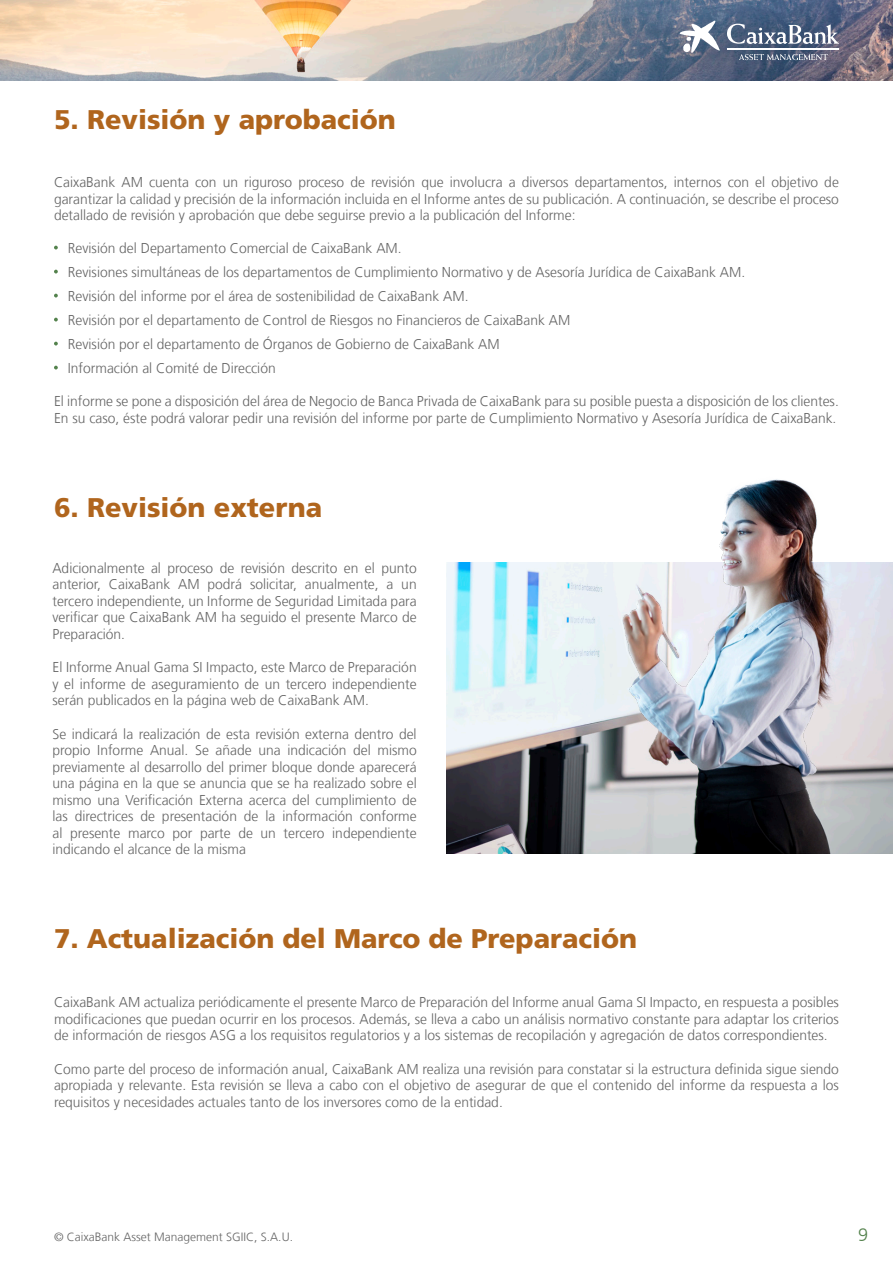
<style>
.page{position:relative;width:893px;height:1263px;background:#fff}
.page>*{position:absolute;margin:0;border:0;box-sizing:border-box;transform-origin:0 0}
.t1{font:900 27px "La Caixa Frutiger";color:#b0651d}
.t2{font:300 18px "La Caixa Frutiger";color:#54824d}
.t3{font:300 14.25px/16.5px "La Caixa Frutiger";color:#646464;text-align:justify}
.t4{font:300 12px "La Caixa Frutiger";color:#646464}
</style>
<div class="page">
<svg style="left:54px;top:246px;width:4px;height:3px"></svg>
<svg style="left:54px;top:270px;width:4px;height:3px"></svg>
<svg style="left:54px;top:294px;width:4px;height:3px"></svg>
<svg style="left:54px;top:318px;width:4px;height:3px"></svg>
<svg style="left:54px;top:342px;width:4px;height:3px"></svg>
<svg style="left:54px;top:366px;width:4px;height:3px"></svg>
<img style="left:0;top:0;width:893px;height:81px">
<svg style="left:739px;top:54px;width:89px;height:6px"></svg>
<svg style="left:680px;top:21px;width:40px;height:32px"></svg>
<hr style="left:727px;top:48px;width:112px;height:1px;background:#fff">
<svg style="left:727px;top:24px;width:112px;height:20px"></svg>
<hr style="left:727px;top:49px;width:112px;height:1px;background:#fff">
<img style="left:446px;top:562px;width:447px;height:291px">
<img style="left:601px;top:479px;width:257px;height:331px">
<h1 class="t1" style="left:54px;top:104px;width:343px">5. Revisión y aprobación</h1>
<p class="t3" style="left:54px;top:174px;width:786px">CaixaBank AM cuenta con un riguroso proceso de revisión que involucra a diversos departamentos, internos con el objetivo de garantizar la calidad y precisión de la información incluida en el Informe antes de su publicación. A continuación, se describe el proceso detallado de revisión y aprobación que debe seguirse previo a la publicación del Informe:</p>
<p class="t3" style="left:68px;top:236px;width:679px;line-height:24px;text-align:left">Revisión del Departamento Comercial de CaixaBank AM.<br>Revisiones simultáneas de los departamentos de Cumplimiento Normativo y de Asesoría Jurídica de CaixaBank AM.<br>Revisión del informe por el área de sostenibilidad de CaixaBank AM.<br>Revisión por el departamento de Control de Riesgos no Financieros de CaixaBank AM<br>Revisión por el departamento de Órganos de Gobierno de CaixaBank AM<br>Información al Comité de Dirección</p>
<p class="t3" style="left:54px;top:393px;width:786px">El informe se pone a disposición del área de Negocio de Banca Privada de CaixaBank para su posible puesta a disposición de los clientes.<br>En su caso, éste podrá valorar pedir una revisión del informe por parte de Cumplimiento Normativo y Asesoría Jurídica de CaixaBank.</p>
<h1 class="t1" style="left:54px;top:491px;width:270px">6. Revisión externa</h1>
<p class="t3" style="left:52px;top:560px;width:366px">Adicionalmente al proceso de revisión descrito en el punto anterior, CaixaBank AM podrá solicitar, anualmente, a un tercero independiente, un Informe de Seguridad Limitada para verificar que CaixaBank AM ha seguido el presente Marco de Preparación.</p>
<p class="t3" style="left:52px;top:659px;width:366px">El Informe Anual Gama SI Impacto, este Marco de Preparación y el informe de aseguramiento de un tercero independiente serán publicados en la página web de CaixaBank AM.</p>
<p class="t3" style="left:52px;top:726px;width:366px">Se indicará la realización de esta revisión externa dentro del propio Informe Anual. Se añade una indicación del mismo previamente al desarrollo del primer bloque donde aparecerá una página en la que se anuncia que se ha realizado sobre el mismo una Verificación Externa acerca del cumplimiento de las directrices de presentación de la información conforme al presente marco por parte de un tercero independiente indicando el alcance de la misma</p>
<h1 class="t1" style="left:54px;top:923px;width:585px">7. Actualización del Marco de Preparación</h1>
<p class="t3" style="left:54px;top:994px;width:786px">CaixaBank AM actualiza periódicamente el presente Marco de Preparación del Informe anual Gama SI Impacto, en respuesta a posibles modificaciones que puedan ocurrir en los procesos. Además, se lleva a cabo un análisis normativo constante para adaptar los criterios de información de riesgos ASG a los requisitos regulatorios y a los sistemas de recopilación y agregación de datos correspondientes.</p>
<p class="t3" style="left:54px;top:1061px;width:786px">Como parte del proceso de información anual, CaixaBank AM realiza una revisión para constatar si la estructura definida sigue siendo apropiada y relevante. Esta revisión se lleva a cabo con el objetivo de asegurar de que el contenido del informe da respuesta a los requisitos y necesidades actuales tanto de los inversores como de la entidad.</p>
<p class="t4" style="left:54px;top:1230px;width:240px">© CaixaBank Asset Management SGIIC, S.A.U.</p>
<p class="t2" style="left:858px;top:1224px;width:12px">9</p>
</div>
